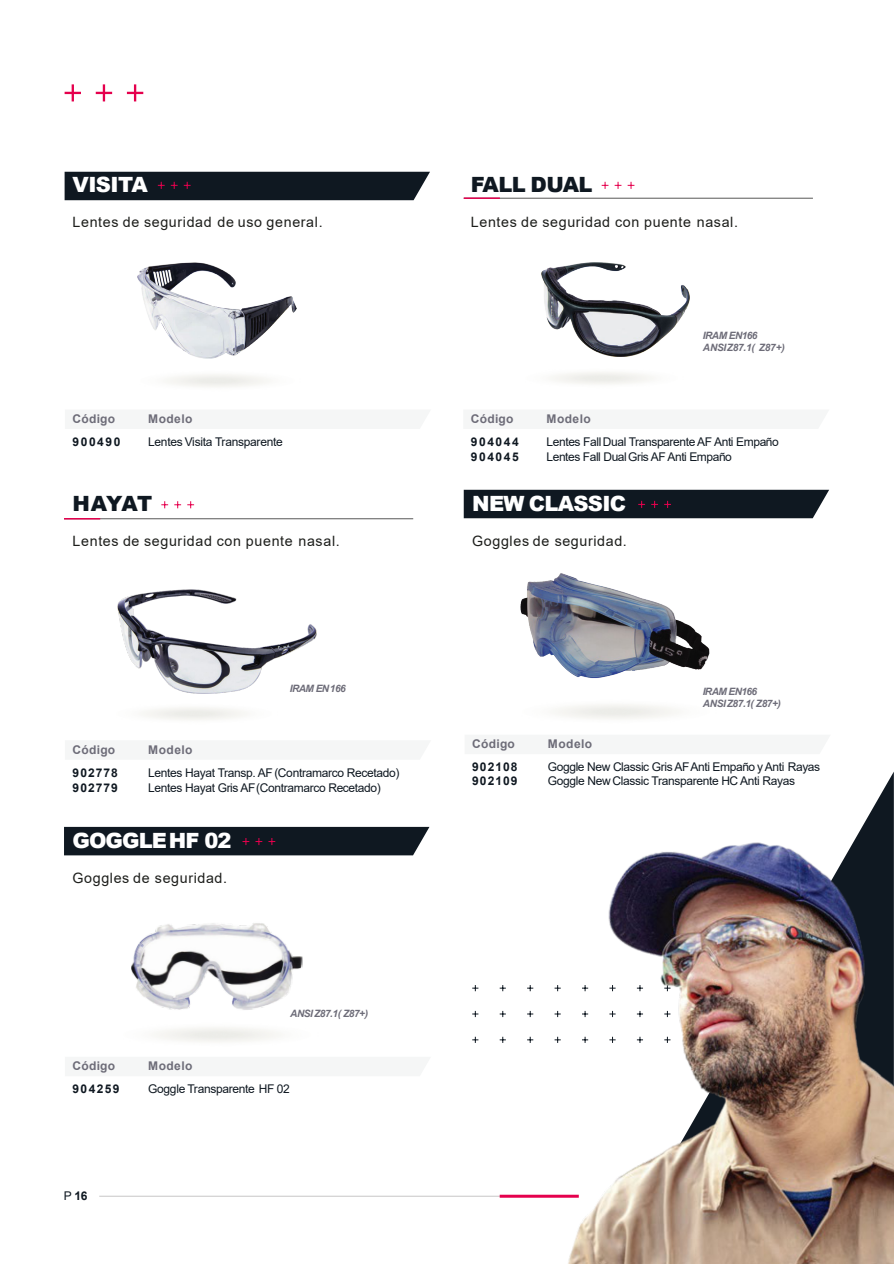
<style>
.page{position:relative;width:894px;height:1264px;background:#fff}
.page>*{position:absolute;margin:0;border:0;box-sizing:border-box;transform-origin:0 0}
.t1{font:900 21px "Arial";letter-spacing:-.035em;color:#fff}
.t2{font:900 21px "Arial";letter-spacing:-.025em;color:#0f1821}
.t3{font:14.25px "Arial";letter-spacing:.045em;color:#1d1e1b}
.t4{font:12px/15px "Arial";letter-spacing:-.03em;color:#0f1821}
.t5{font:700 12px "Arial";letter-spacing:.03em;color:#6d6c78}
.t6{font:700 12px/15px "Arial";letter-spacing:.09em;color:#0f1821}
.t7{font:italic 700 10.2px/12.1px "Arial";letter-spacing:-.045em;color:#6d6c78}
.t8{font:italic 700 10.2px/12.1px "Arial";letter-spacing:-.025em;color:#6d6c78}
.s1{font-weight:400}
</style>
<div class="page">
<svg style="left:472px;top:1036px;width:6px;height:6px"></svg>
<svg style="left:499px;top:1036px;width:6px;height:6px"></svg>
<svg style="left:527px;top:1036px;width:6px;height:6px"></svg>
<svg style="left:554px;top:1036px;width:6px;height:6px"></svg>
<svg style="left:472px;top:1010px;width:6px;height:6px"></svg>
<svg style="left:499px;top:1010px;width:6px;height:6px"></svg>
<svg style="left:527px;top:1010px;width:6px;height:6px"></svg>
<svg style="left:554px;top:1010px;width:6px;height:6px"></svg>
<svg style="left:472px;top:985px;width:6px;height:5px"></svg>
<svg style="left:499px;top:985px;width:6px;height:5px"></svg>
<svg style="left:527px;top:985px;width:6px;height:5px"></svg>
<svg style="left:554px;top:985px;width:6px;height:5px"></svg>
<svg style="left:853px;top:773px;width:40px;height:69px"></svg>
<div style="left:64px;top:826px;width:365px;height:29px;background:#0f1821"></div>
<svg style="left:65px;top:84px;width:16px;height:17px"></svg>
<svg style="left:96px;top:84px;width:16px;height:17px"></svg>
<svg style="left:127px;top:84px;width:16px;height:17px"></svg>
<hr style="left:463px;top:198px;width:349px;height:1px;background:#585857">
<hr style="left:463px;top:197px;width:36px;height:2px;background:#e5004d">
<svg style="left:601px;top:182px;width:7px;height:7px"></svg>
<svg style="left:614px;top:182px;width:7px;height:7px"></svg>
<svg style="left:627px;top:182px;width:7px;height:7px"></svg>
<svg style="left:161px;top:501px;width:7px;height:7px"></svg>
<svg style="left:174px;top:501px;width:7px;height:7px"></svg>
<svg style="left:187px;top:501px;width:7px;height:7px"></svg>
<div style="left:65px;top:172px;width:365px;height:28px;background:#0f1821"></div>
<hr style="left:64px;top:518px;width:349px;height:1px;background:#585857">
<hr style="left:64px;top:518px;width:36px;height:1px;background:#e5004d">
<img style="left:541px;top:262px;width:148px;height:94px">
<img style="left:117px;top:589px;width:199px;height:104px">
<img style="left:137px;top:262px;width:159px;height:96px">
<img style="left:520px;top:573px;width:190px;height:105px">
<div style="left:463px;top:489px;width:365px;height:29px;background:#0f1821"></div>
<img style="left:131px;top:923px;width:172px;height:87px">
<img style="left:567px;top:842px;width:326px;height:421px">
<hr style="left:99px;top:1195px;width:401px;height:1px;background:#c7c6c6">
<hr style="left:499px;top:1194px;width:79px;height:3px;background:#e5004d">
<h1 class="t1" style="left:72px;top:177px;width:77px">VISITA</h1>
<p class="t3" style="left:72px;top:217px;width:251px">Lentes de seguridad de uso general.</p>
<p class="t5" style="left:72px;top:414px;width:44px">Código</p>
<p class="t6" style="left:72px;top:435px;width:49px">900490</p>
<p class="t5" style="left:148px;top:414px;width:46px">Modelo</p>
<p class="t4" style="left:148px;top:435px;width:136px">Lentes Visita Transparente</p>
<h1 class="t2" style="left:73px;top:496px;width:81px">HAYAT</h1>
<p class="t3" style="left:73px;top:536px;width:268px">Lentes de seguridad con puente nasal.</p>
<p class="t5" style="left:73px;top:745px;width:44px">Código</p>
<p class="t6" style="left:73px;top:766px;width:47px">902778<br>902779</p>
<p class="t7" style="left:290px;top:682px;width:57px">IRAM EN166</p>
<p class="t5" style="left:148px;top:745px;width:46px">Modelo</p>
<p class="t4" style="left:148px;top:766px;width:252px">Lentes Hayat Transp. AF(Contramarco Recetado)<br>Lentes Hayat Gris AF(Contramarco Recetado)</p>
<h1 class="t1" style="left:72px;top:833px;width:160px">GOGGLEHF 02</h1>
<p class="t3" style="left:72px;top:872px;width:156px">Goggles de seguridad.</p>
<p class="t7" style="left:290px;top:1008px;width:79px">ANSIZ87.1( Z87+)</p>
<p class="t5" style="left:72px;top:1061px;width:44px">Código</p>
<p class="t6" style="left:72px;top:1082px;width:49px">904259</p>
<p class="t5" style="left:148px;top:1061px;width:46px">Modelo</p>
<p class="t4" style="left:148px;top:1082px;width:143px">Goggle Transparente HF 02</p>
<p class="t6" style="left:64px;top:1188px;width:25px"><span class="s1">P</span> 16</p>
<h1 class="t2" style="left:470px;top:177px;width:123px">FALL DUAL</h1>
<p class="t3" style="left:470px;top:217px;width:268px">Lentes de seguridad con puente nasal.</p>
<p class="t5" style="left:470px;top:414px;width:44px">Código</p>
<p class="t6" style="left:470px;top:435px;width:49px">904044</p>
<p class="t8" style="left:702px;top:330px;width:83px">IRAM EN166<br>ANSIZ87.1( Z87+)</p>
<p class="t5" style="left:546px;top:414px;width:46px">Modelo</p>
<p class="t4" style="left:546px;top:435px;width:234px">Lentes Fall Dual Transparente AF Anti Empaño</p>
<p class="t6" style="left:470px;top:450px;width:49px">904045</p>
<p class="t4" style="left:546px;top:450px;width:187px">Lentes Fall DualGris AF Anti Empaño</p>
<h1 class="t1" style="left:472px;top:496px;width:155px">NEW CLASSIC</h1>
<p class="t3" style="left:472px;top:536px;width:156px">Goggles de seguridad.</p>
<p class="t7" style="left:702px;top:685px;width:80px">IRAM EN166<br>ANSIZ87.1( Z87+)</p>
<p class="t5" style="left:472px;top:739px;width:44px">Código</p>
<p class="t6" style="left:472px;top:761px;width:47px;line-height:13.4px">902108<br>902109</p>
<p class="t5" style="left:547px;top:739px;width:46px">Modelo</p>
<p class="t4" style="left:547px;top:760px;width:274px">Goggle New Classic Gris AFAnti Empaño y Anti Rayas</p>
<p class="t4" style="left:547px;top:773px;width:249px">Goggle New Classic Transparente HC Anti Rayas</p>
</div>
